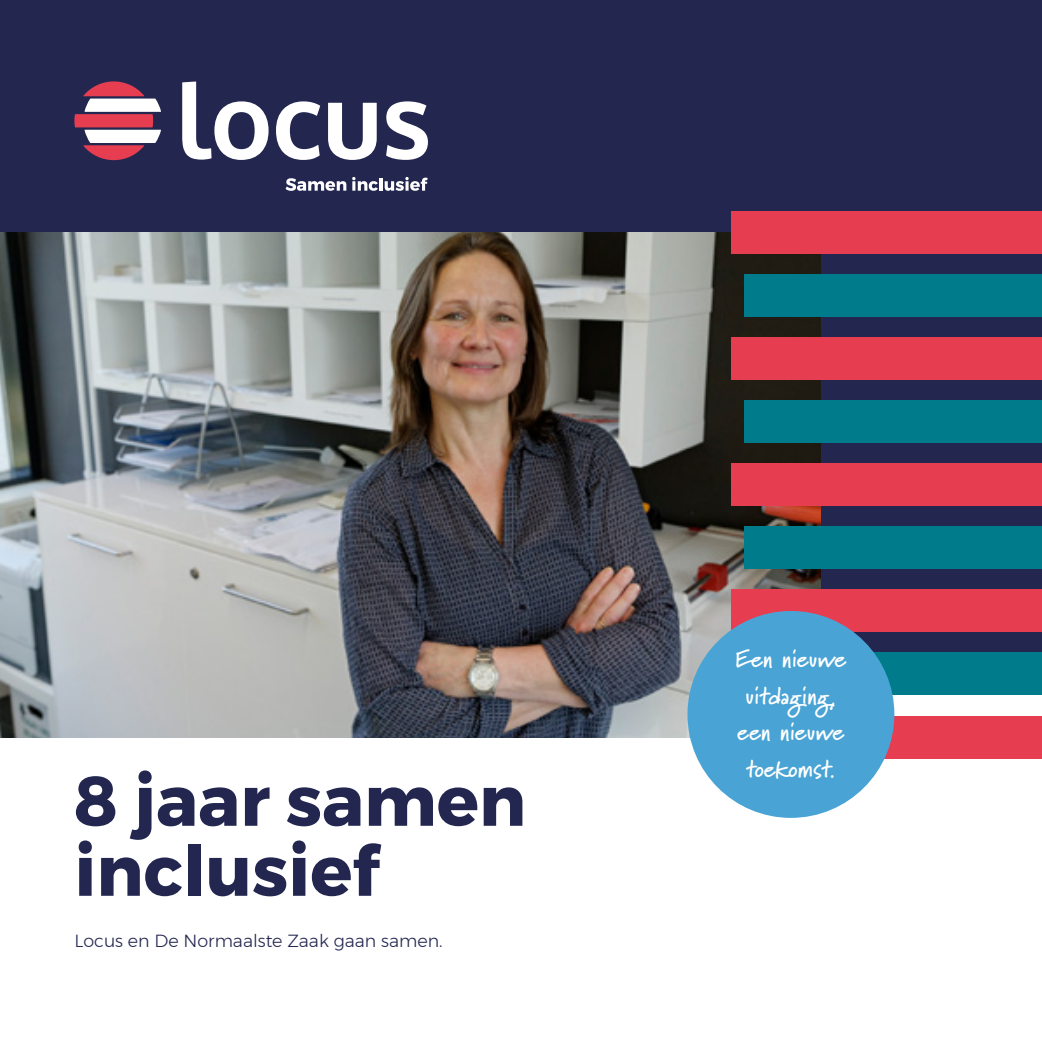
<style>
.page{position:relative;width:1042px;height:1042px;background:#fff}
.page>*{position:absolute;margin:0;border:0;box-sizing:border-box;transform-origin:0 0}
.t1{font:700 70px/70px "Montserrat";color:#232750}
.t2{font:700 24.5px/36.6px "Marydale";color:#fff;text-align:center}
.t3{font:300 17.5px "Montserrat";color:#232750}
</style>
<div class="page">
<div style="left:0;top:0;width:1042px;height:694px;background:#232750"></div>
<img style="left:0;top:233px;width:821px;height:504px">
<svg style="left:286px;top:178px;width:60px;height:13px"></svg>
<svg style="left:352px;top:177px;width:75px;height:14px"></svg>
<svg style="left:182px;top:81px;width:87px;height:79px"></svg>
<svg style="left:276px;top:101px;width:44px;height:59px"></svg>
<svg style="left:328px;top:103px;width:49px;height:57px"></svg>
<svg style="left:386px;top:101px;width:42px;height:59px"></svg>
<svg style="left:74px;top:81px;width:87px;height:79px"></svg>
<div style="left:732px;top:212px;width:310px;height:42px;background:#e63d51"></div>
<div style="left:732px;top:338px;width:310px;height:42px;background:#e63d51"></div>
<div style="left:732px;top:464px;width:310px;height:42px;background:#e63d51"></div>
<div style="left:732px;top:590px;width:310px;height:42px;background:#e63d51"></div>
<div style="left:732px;top:716px;width:310px;height:42px;background:#e63d51"></div>
<div style="left:744px;top:275px;width:298px;height:42px;background:#007b8b"></div>
<div style="left:744px;top:401px;width:298px;height:42px;background:#007b8b"></div>
<div style="left:744px;top:527px;width:298px;height:42px;background:#007b8b"></div>
<div style="left:744px;top:653px;width:298px;height:42px;background:#007b8b"></div>
<div style="left:687px;top:611px;width:207px;height:207px;background:#49a4d5;border-radius:50%"></div>
<h1 class="t1" style="left:74px;top:766px;width:453px">8 jaar samen inclusief</h1>
<p class="t3" style="left:74px;top:927px;width:370px">Locus en De Normaalste Zaak gaan samen.</p>
<p class="t2" style="left:735px;top:640px;width:113px">Een nieuwe uitdaging, een nieuwe toekomst.</p>
</div>
